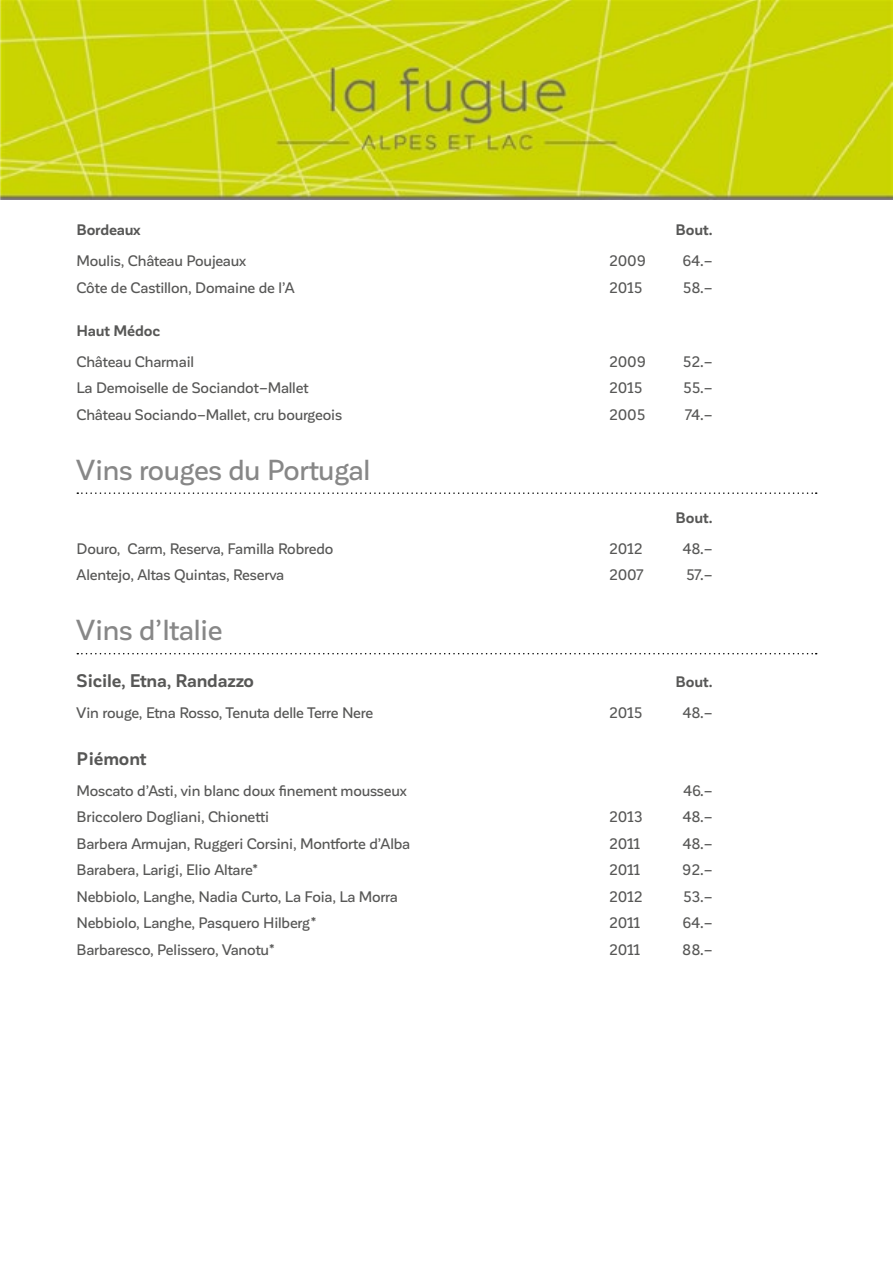
<style>
.page{position:relative;width:893px;height:1263px;background:#fff}
.page>*{position:absolute;margin:0;border:0;box-sizing:border-box;transform-origin:0 0}
.t1{font:500 28.5px "Corporative Sans";letter-spacing:-.01em;color:#878787}
.t2{font:700 18px "Corporative Sans";letter-spacing:-.01em;color:#575756}
.t3{font:500 15px "Corporative Sans";letter-spacing:-.01em;color:#575756}
.t4{font:700 15px "Corporative Sans";letter-spacing:-.01em;color:#575756}
</style>
<div class="page">
<svg style="left:77px;top:492px;width:740px;height:2px"></svg>
<svg style="left:77px;top:653px;width:740px;height:1px"></svg>
<img style="left:0;top:0;width:893px;height:200px">
<p class="t4" style="left:77px;top:222px;width:66px">Bordeaux</p>
<p class="t4" style="left:676px;top:222px;width:39px">Bout.</p>
<p class="t3" style="left:77px;top:253px;width:171px">Moulis, Château Poujeaux</p>
<p class="t3" style="left:609px;top:253px;width:38px">2009</p>
<p class="t3" style="left:682px;top:253px;width:32px">64.–</p>
<p class="t3" style="left:77px;top:279px;width:220px">Côte de Castillon, Domaine de l’A</p>
<p class="t3" style="left:609px;top:279px;width:35px">2015</p>
<p class="t3" style="left:683px;top:279px;width:31px">58.–</p>
<p class="t4" style="left:77px;top:323px;width:85px">Haut Médoc</p>
<p class="t3" style="left:77px;top:354px;width:119px">Château Charmail</p>
<p class="t3" style="left:609px;top:354px;width:38px">2009</p>
<p class="t3" style="left:683px;top:354px;width:31px">52.–</p>
<p class="t3" style="left:77px;top:380px;width:234px">La Demoiselle de Sociandot–Mallet</p>
<p class="t3" style="left:609px;top:380px;width:35px">2015</p>
<p class="t3" style="left:683px;top:380px;width:31px">55.–</p>
<p class="t3" style="left:77px;top:407px;width:267px">Château Sociando–Mallet, cru bourgeois</p>
<p class="t3" style="left:609px;top:407px;width:38px">2005</p>
<p class="t3" style="left:685px;top:407px;width:29px">74.–</p>
<h1 class="t1" style="left:77px;top:454px;width:295px">Vins rouges du Portugal</h1>
<p class="t4" style="left:676px;top:510px;width:39px">Bout.</p>
<p class="t3" style="left:77px;top:541px;width:258px">Douro, Carm, Reserva, Familla Robredo</p>
<p class="t3" style="left:609px;top:541px;width:35px">2012</p>
<p class="t3" style="left:683px;top:541px;width:31px">48.–</p>
<p class="t3" style="left:77px;top:567px;width:209px">Alentejo, Altas Quintas, Reserva</p>
<p class="t3" style="left:609px;top:567px;width:36px">2007</p>
<p class="t3" style="left:686px;top:567px;width:28px">57.–</p>
<h1 class="t1" style="left:77px;top:615px;width:148px">Vins d’Italie</h1>
<p class="t2" style="left:77px;top:671px;width:179px">Sicile, Etna, Randazzo</p>
<p class="t4" style="left:676px;top:674px;width:39px">Bout.</p>
<p class="t3" style="left:77px;top:705px;width:298px">Vin rouge, Etna Rosso, Tenuta delle Terre Nere</p>
<p class="t3" style="left:609px;top:705px;width:35px">2015</p>
<p class="t3" style="left:683px;top:705px;width:31px">48.–</p>
<p class="t2" style="left:77px;top:749px;width:72px">Piémont</p>
<p class="t3" style="left:77px;top:783px;width:332px">Moscato d’Asti, vin blanc doux finement mousseux</p>
<p class="t3" style="left:683px;top:783px;width:31px">46.–</p>
<p class="t3" style="left:77px;top:809px;width:194px">Briccolero Dogliani, Chionetti</p>
<p class="t3" style="left:609px;top:809px;width:35px">2013</p>
<p class="t3" style="left:683px;top:809px;width:31px">48.–</p>
<p class="t3" style="left:77px;top:836px;width:335px">Barbera Armujan, Ruggeri Corsini, Montforte d’Alba</p>
<p class="t3" style="left:609px;top:836px;width:32px">2011</p>
<p class="t3" style="left:683px;top:836px;width:31px">48.–</p>
<p class="t3" style="left:77px;top:862px;width:184px">Barabera, Larigi, Elio Altare*</p>
<p class="t3" style="left:609px;top:862px;width:32px">2011</p>
<p class="t3" style="left:682px;top:862px;width:32px">92.–</p>
<p class="t3" style="left:77px;top:889px;width:323px">Nebbiolo, Langhe, Nadia Curto, La Foia, La Morra</p>
<p class="t3" style="left:609px;top:889px;width:35px">2012</p>
<p class="t3" style="left:683px;top:889px;width:31px">53.–</p>
<p class="t3" style="left:77px;top:915px;width:242px">Nebbiolo, Langhe, Pasquero Hilberg*</p>
<p class="t3" style="left:609px;top:915px;width:32px">2011</p>
<p class="t3" style="left:682px;top:915px;width:32px">64.–</p>
<p class="t3" style="left:77px;top:942px;width:200px">Barbaresco, Pelissero, Vanotu*</p>
<p class="t3" style="left:609px;top:942px;width:32px">2011</p>
<p class="t3" style="left:682px;top:942px;width:32px">88.–</p>
</div>
